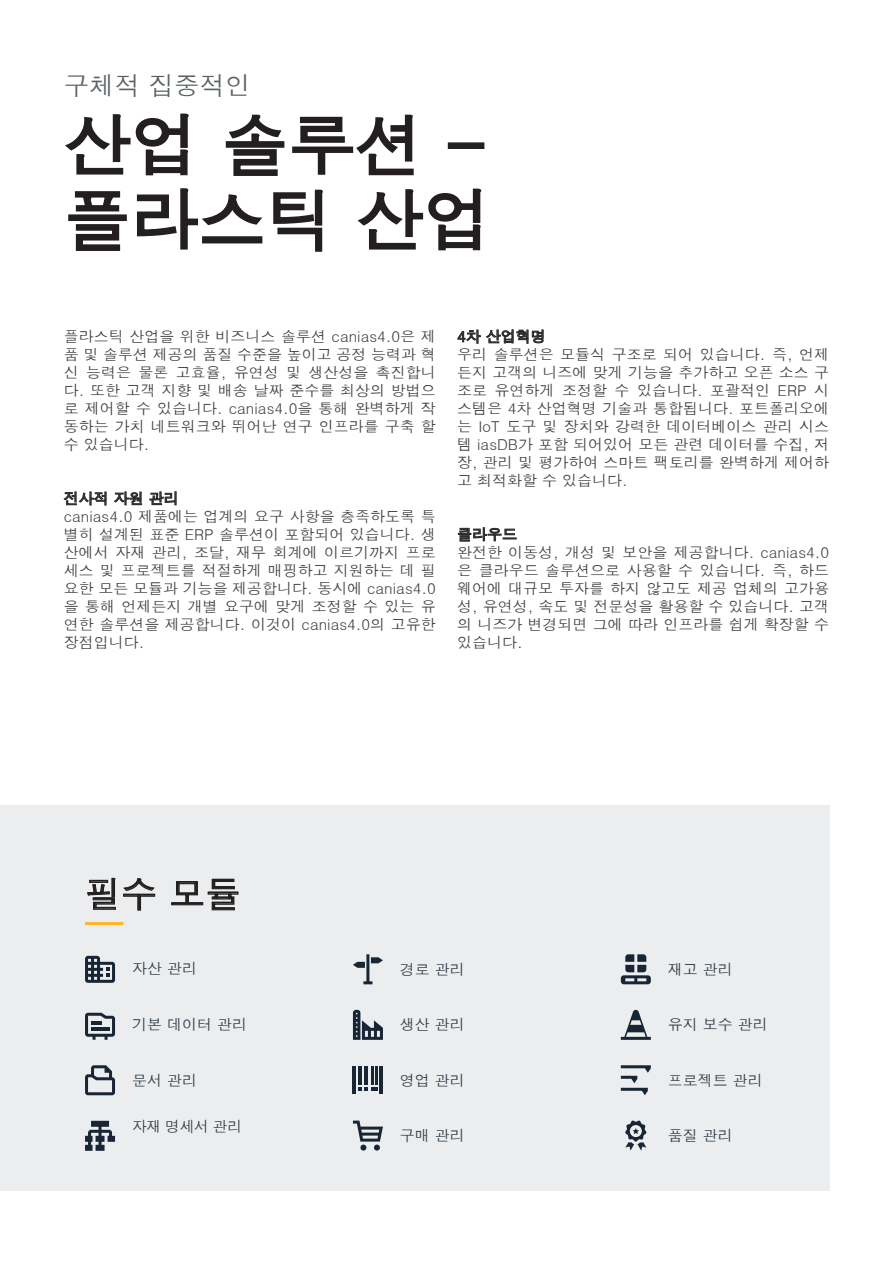
<style>
.page{position:relative;width:893px;height:1263px;background:#fff}
.page>*{position:absolute;margin:0;border:0;box-sizing:border-box;transform-origin:0 0}
.t1{font:67.5px/75px "Dotum";color:#231f20}
.t2{font:36px "Dotum";color:#231f20}
.t3{font:25.5px "Dotum";color:#5a6265}
.t4{font:15px/18px "Dotum";color:#3e3e3f}
.t5{font:15px "Dotum";color:#2b3844}
</style>
<div class="page">
<div style="left:0;top:805px;width:829px;height:386px;background:#ebedee"></div>
<svg style="left:87px;top:877px;width:69px;height:34px"></svg>
<svg style="left:171px;top:878px;width:68px;height:33px"></svg>
<hr style="left:85px;top:922px;width:38px;height:3px;background:#fcb729">
<svg style="left:65px;top:113px;width:124px;height:63px"></svg>
<svg style="left:225px;top:114px;width:189px;height:62px"></svg>
<div style="left:448px;top:142px;width:36px;height:7px;border:3px solid #231f20"></div>
<svg style="left:68px;top:191px;width:59px;height:60px"></svg>
<svg style="left:136px;top:188px;width:127px;height:62px"></svg>
<svg style="left:273px;top:189px;width:50px;height:63px"></svg>
<svg style="left:357px;top:188px;width:125px;height:63px"></svg>
<svg style="left:63px;top:491px;width:114px;height:15px"></svg>
<svg style="left:457px;top:329px;width:87px;height:15px"></svg>
<svg style="left:457px;top:527px;width:60px;height:15px"></svg>
<svg style="left:85px;top:956px;width:30px;height:27px"></svg>
<svg style="left:85px;top:1013px;width:30px;height:27px"></svg>
<svg style="left:85px;top:1121px;width:30px;height:30px"></svg>
<svg style="left:85px;top:1065px;width:30px;height:30px"></svg>
<svg style="left:353px;top:954px;width:30px;height:30px"></svg>
<svg style="left:353px;top:1010px;width:30px;height:30px"></svg>
<hr style="left:353px;top:1067px;width:3px;height:27px;background:#172534">
<hr style="left:380px;top:1067px;width:3px;height:27px;background:#172534">
<svg style="left:359px;top:1067px;width:19px;height:24px"></svg>
<svg style="left:353px;top:1120px;width:30px;height:30px"></svg>
<svg style="left:621px;top:954px;width:30px;height:30px"></svg>
<svg style="left:621px;top:1010px;width:30px;height:30px"></svg>
<svg style="left:625px;top:1120px;width:21px;height:30px"></svg>
<svg style="left:621px;top:1065px;width:30px;height:30px"></svg>
<h3 class="t3" style="left:64px;top:73px;width:189px">구체적 집중적인</h3>
<h1 class="t1" style="left:64px;top:108px;width:429px">산업 솔루션 - 플라스틱 산업</h1>
<p class="t4" style="left:64px;top:328px;width:374px;text-align:justify">플라스틱 산업을 위한 비즈니스 솔루션 canias4.0은 제 품 및 솔루션 제공의 품질 수준을 높이고 공정 능력과 혁 신 능력은 물론 고효율, 유연성 및 생산성을 촉진합니 다. 또한 고객 지향 및 배송 날짜 준수를 최상의 방법으 로 제어할 수 있습니다. canias4.0을 통해 완벽하게 작 동하는 가치 네트워크와 뛰어난 연구 인프라를 구축 할 수 있습니다.</p>
<p class="t4" style="left:64px;top:490px;width:374px">전사적 자원 관리<br>canias4.0 제품에는 업계의 요구 사항을 충족하도록 특 별히 설계된 표준 ERP 솔루션이 포함되어 있습니다. 생 산에서 자재 관리, 조달, 재무 회계에 이르기까지 프로 세스 및 프로젝트를 적절하게 매핑하고 지원하는 데 필 요한 모든 모듈과 기능을 제공합니다. 동시에 canias4.0 을 통해 언제든지 개별 요구에 맞게 조정할 수 있는 유 연한 솔루션을 제공합니다. 이것이 canias4.0의 고유한 장점입니다.</p>
<p class="t4" style="left:457px;top:328px;width:374px">4차 산업혁명<br>우리 솔루션은 모듈식 구조로 되어 있습니다. 즉, 언제 든지 고객의 니즈에 맞게 기능을 추가하고 오픈 소스 구 조로 유연하게 조정할 수 있습니다. 포괄적인 ERP 시 스템은 4차 산업혁명 기술과 통합됩니다. 포트폴리오에 는 IoT 도구 및 장치와 강력한 데이터베이스 관리 시스 템 iasDB가 포함 되어있어 모든 관련 데이터를 수집, 저 장, 관리 및 평가하여 스마트 팩토리를 완벽하게 제어하 고 최적화할 수 있습니다.</p>
<p class="t4" style="left:457px;top:526px;width:374px">클라우드<br>완전한 이동성, 개성 및 보안을 제공합니다. canias4.0 은 클라우드 솔루션으로 사용할 수 있습니다. 즉, 하드 웨어에 대규모 투자를 하지 않고도 제공 업체의 고가용 성, 유연성, 속도 및 전문성을 활용할 수 있습니다. 고객 의 니즈가 변경되면 그에 따라 인프라를 쉽게 확장할 수 있습니다.</p>
<h2 class="t2" style="left:85px;top:876px;width:158px">필수 모듈</h2>
<p class="t5" style="left:132px;top:961px;width:67px">자산 관리</p>
<p class="t5" style="left:400px;top:962px;width:67px">경로 관리</p>
<p class="t5" style="left:668px;top:962px;width:67px">재고 관리</p>
<p class="t5" style="left:132px;top:1017px;width:117px">기본 데이터 관리</p>
<p class="t5" style="left:400px;top:1017px;width:67px">생산 관리</p>
<p class="t5" style="left:668px;top:1017px;width:102px">유지 보수 관리</p>
<p class="t5" style="left:132px;top:1073px;width:67px">문서 관리</p>
<p class="t5" style="left:132px;top:1119px;width:112px">자재 명세서 관리</p>
<p class="t5" style="left:400px;top:1073px;width:67px">영업 관리</p>
<p class="t5" style="left:668px;top:1073px;width:97px">프로젝트 관리</p>
<p class="t5" style="left:400px;top:1128px;width:67px">구매 관리</p>
<p class="t5" style="left:668px;top:1128px;width:67px">품질 관리</p>
</div>
